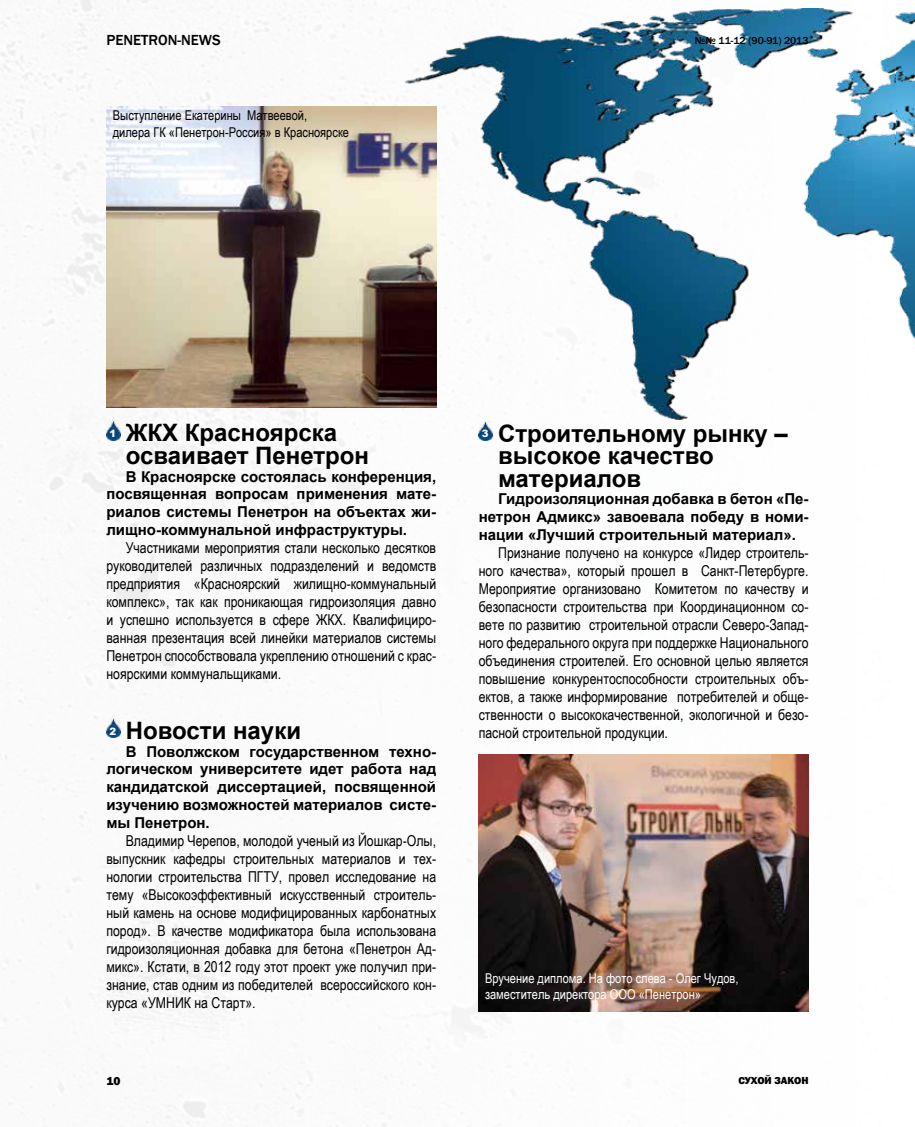
<style>
.page{position:relative;width:915px;height:1127px;background:#fff}
.page>*{position:absolute;margin:0;border:0;box-sizing:border-box;transform-origin:0 0}
.t1{font:700 24px/22.5px "Arial";color:#000}
.t2{font:15px/18px "Arial Narrow";color:#000;text-align:justify}
.t3{font:700 15px/17.7px "Arial";color:#000;text-align:justify}
.t4{font:500 15px "Franklin Gothic";color:#000}
.t5{font:13.5px/16.2px "Arial Narrow";color:#fff}
.t6{font:13.5px/16.2px "Arial Narrow";color:#000}
.t7{font:800 12px "Franklin Gothic";color:#000}
.t8{font:500 10.5px "Franklin Gothic";color:#000}
.t9{font:800 10.5px "Franklin Gothic";color:#000}
.t10{font:900 10.05px "Arial";color:#fff}
</style>
<div class="page">
<img style="left:0;top:0;width:809px;height:1127px">
<img style="left:478px;top:754px;width:330px;height:257px">
<img style="left:106px;top:106px;width:299px;height:301px">
<img style="left:405px;top:8px;width:491px;height:412px">
<img style="left:896px;top:12px;width:18px;height:326px">
<img style="left:106px;top:421px;width:14px;height:19px">
<img style="left:106px;top:718px;width:14px;height:20px">
<img style="left:478px;top:421px;width:14px;height:20px">
<p class="t4" style="left:106px;top:31px;width:116px">PENETRON-NEWS</p>
<p class="t8" style="left:694px;top:34px;width:115px">№№ 11-12 (90-91) 2013</p>
<p class="t6" style="left:113px;top:107px;width:238px">Выступление Екатерины Матвеевой,<br>дилера ГК «Пенетрон-Россия» в Красноярске</p>
<h1 class="t1" style="left:126px;top:422px;width:245px">ЖКХ Красноярска осваивает Пенетрон</h1>
<p class="t3" style="left:106px;top:468px;width:331px;text-indent:19px">В Красноярске состоялась конференция, посвященная вопросам применения мате&shy;риалов системы Пенетрон на объектах жи&shy;лищно-коммунальной инфраструктуры.</p>
<p class="t2" style="left:106px;top:538px;width:331px;text-indent:19px">Участниками мероприятия стали несколько десятков руководителей различных подразделений и ведомств предприятия «Красноярский жилищно-коммунальный комплекс», так как проникающая гидроизоляция давно и успешно используется в сфере ЖКХ. Квалифициро&shy;ванная презентация всей линейки материалов системы Пенетрон способствовала укреплению отношений с крас&shy;ноярскими коммунальщиками.</p>
<h1 class="t1" style="left:126px;top:720px;width:177px">Новости науки</h1>
<p class="t3" style="left:106px;top:743px;width:331px;text-indent:19px">В Поволжском государственном техно&shy;логическом университете идет работа над кандидатской диссертацией, посвященной изучению возможностей материалов систе&shy;мы Пенетрон.</p>
<p class="t2" style="left:106px;top:831px;width:331px;text-indent:19px">Владимир Черепов, молодой ученый из Йошкар-Олы, выпускник кафедры строительных материалов и тех&shy;нологии строительства ПГТУ, провел исследование на тему «Высокоэффективный искусственный строитель&shy;ный камень на основе модифицированных карбонатных пород». В качестве модификатора была использована гидроизоляционная добавка для бетона «Пенетрон Ад&shy;микс». Кстати, в 2012 году этот проект уже получил при&shy;знание, став одним из победителей всероссийского кон&shy;курса «УМНИК на Старт».</p>
<p class="t10" style="left:110px;top:426px;width:8px">1</p>
<p class="t10" style="left:110px;top:724px;width:8px">2</p>
<h1 class="t1" style="left:498px;top:423px;width:291px">Строительному рынку – высокое качество материалов</h1>
<p class="t3" style="left:478px;top:491px;width:331px;text-indent:19px">Гидроизоляционная добавка в бетон «Пе&shy;нетрон Адмикс» завоевала победу в номи&shy;нации «Лучший строительный материал».</p>
<p class="t2" style="left:478px;top:543px;width:331px;text-indent:19px">Признание получено на конкурсе «Лидер строитель&shy;ного качества», который прошел в Санкт-Петербурге.<br>Мероприятие организовано Комитетом по качеству и безопасности строительства при Координационном со&shy;вете по развитию строительной отрасли Северо-Запад&shy;ного федерального округа при поддержке Национального объединения строителей. Его основной целью является повышение конкурентоспособности строительных объ&shy;ектов, а также информирование потребителей и обще&shy;ственности о высококачественной, экологичной и безо&shy;пасной строительной продукции.</p>
<p class="t10" style="left:482px;top:426px;width:8px">3</p>
<p class="t5" style="left:485px;top:969px;width:255px">Вручение диплома. На фото слева - Олег Чудов, заместитель директора ООО «Пенетрон»</p>
<p class="t7" style="left:106px;top:1073px;width:15px">10</p>
<p class="t9" style="left:738px;top:1073px;width:72px">СУХОЙ ЗАКОН</p>
</div>
